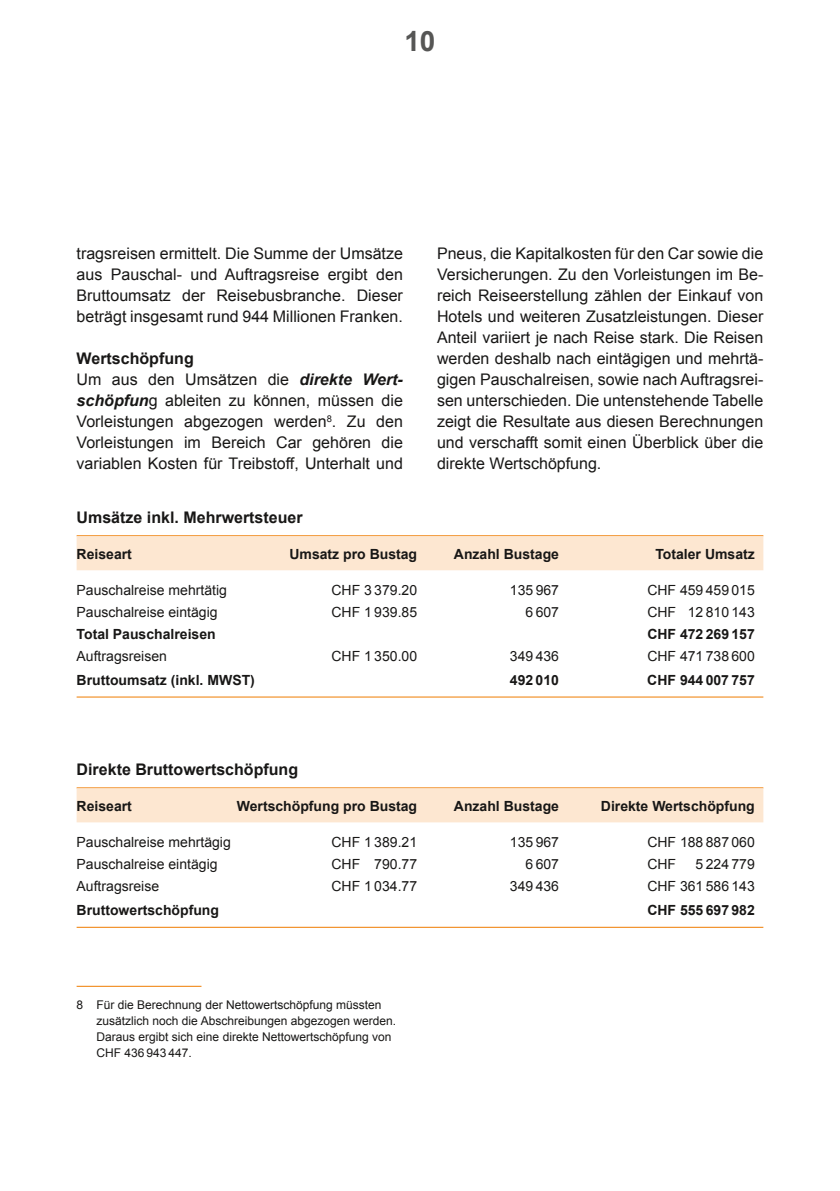
<style>
.page{position:relative;width:840px;height:1191px;background:#fff}
.page>*{position:absolute;margin:0;border:0;box-sizing:border-box;transform-origin:0 0}
.t1{font:700 28px "Arial";color:#565655}
.t2{font:16px/21px "Arial";color:#181716;text-align:justify}
.t3{font:700 16px "Arial";color:#181716}
.t4{font:14px "Arial";color:#181716}
.t5{font:700 14px "Arial";color:#181716}
.t6{font:12px/16px "Arial";color:#181716}
.s1{font-weight:700}
.s2{font-weight:700;font-style:italic}
</style>
<div class="page">
<hr style="left:77px;top:787px;width:686px;height:1px;background:#ef7c00">
<div style="left:77px;top:788px;width:686px;height:34px;background:#fde7d1"></div>
<hr style="left:77px;top:926px;width:686px;height:1px;background:#ef7c00">
<hr style="left:77px;top:535px;width:686px;height:1px;background:#ef7c00">
<div style="left:77px;top:536px;width:686px;height:34px;background:#fde7d1"></div>
<hr style="left:77px;top:696px;width:686px;height:1px;background:#ef7c00">
<hr style="left:77px;top:985px;width:124px;height:1px;background:#ef7c00">
<h1 class="t1" style="left:404px;top:23px;width:33px">10</h1>
<p class="t2" style="left:77px;top:243px;width:327px">tragsreisen ermittelt. Die Summe der Umsätze aus Pauschal- und Auftragsreise ergibt den Bruttoumsatz der Reisebusbranche. Dieser beträgt insgesamt rund 944 Millionen Franken.</p>
<p class="t2" style="left:77px;top:348px;width:328px;text-align:left"><span class="s1">Wertschöpfung<br></span>Um aus den Umsätzen die <span class="s2">direkte Wert&shy;schöpfun</span>g ableiten zu können, müssen die Vorleistungen abgezogen werden<sup>8</sup>. Zu den Vorleistungen im Bereich Car gehören die variablen Kosten für Treibstoff, Unterhalt und</p>
<p class="t2" style="left:437px;top:243px;width:327px">Pneus, die Kapitalkosten für den Car sowie die Versicherungen. Zu den Vorleistungen im Be&shy;reich Reiseerstellung zählen der Einkauf von Hotels und weiteren Zusatzleistungen. Dieser Anteil variiert je nach Reise stark. Die Reisen werden deshalb nach eintägigen und mehrtä&shy;gigen Pauschalreisen, sowie nach Auftragsrei&shy;sen unterschieden. Die untenstehende Tabelle zeigt die Resultate aus diesen Berechnungen und verschafft somit einen Überblick über die direkte Wertschöpfung.</p>
<p class="t3" style="left:77px;top:506px;width:227px">Umsätze inkl. Mehrwertsteuer</p>
<p class="t5" style="left:77px;top:545px;width:57px">Reiseart</p>
<p class="t5" style="left:289px;top:545px;width:129px">Umsatz pro Bustag</p>
<p class="t5" style="left:453px;top:545px;width:107px">Anzahl Bustage</p>
<p class="t5" style="left:655px;top:545px;width:101px">Totaler Umsatz</p>
<p class="t4" style="left:77px;top:581px;width:152px">Pauschalreise mehrtätig</p>
<p class="t4" style="left:331px;top:581px;width:87px">CHF 3 379.20</p>
<p class="t4" style="left:509px;top:581px;width:51px">135 967</p>
<p class="t4" style="left:647px;top:581px;width:109px">CHF 459 459 015</p>
<p class="t4" style="left:77px;top:603px;width:142px">Pauschalreise eintägig</p>
<p class="t4" style="left:331px;top:603px;width:87px">CHF 1 939.85</p>
<p class="t4" style="left:525px;top:603px;width:35px">6 607</p>
<p class="t4" style="left:647px;top:603px;width:109px">CHF 12 810 143</p>
<p class="t5" style="left:77px;top:624px;width:141px">Total Pauschalreisen</p>
<p class="t5" style="left:647px;top:624px;width:109px">CHF 472 269 157</p>
<p class="t4" style="left:77px;top:646px;width:92px">Auftragsreisen</p>
<p class="t4" style="left:331px;top:646px;width:87px">CHF 1 350.00</p>
<p class="t4" style="left:509px;top:646px;width:51px">349 436</p>
<p class="t4" style="left:647px;top:646px;width:109px">CHF 471 738 600</p>
<p class="t5" style="left:77px;top:671px;width:180px">Bruttoumsatz (inkl. MWST)</p>
<p class="t5" style="left:509px;top:671px;width:51px">492 010</p>
<p class="t5" style="left:647px;top:671px;width:109px">CHF 944 007 757</p>
<p class="t3" style="left:77px;top:758px;width:223px">Direkte Bruttowertschöpfung</p>
<p class="t5" style="left:77px;top:797px;width:57px">Reiseart</p>
<p class="t5" style="left:237px;top:797px;width:182px">Wertschöpfung pro Bustag</p>
<p class="t5" style="left:453px;top:797px;width:107px">Anzahl Bustage</p>
<p class="t5" style="left:600px;top:797px;width:155px">Direkte Wertschöpfung</p>
<p class="t4" style="left:77px;top:833px;width:156px">Pauschalreise mehrtägig</p>
<p class="t4" style="left:331px;top:833px;width:87px">CHF 1 389.21</p>
<p class="t4" style="left:509px;top:833px;width:51px">135 967</p>
<p class="t4" style="left:647px;top:833px;width:109px">CHF 188 887 060</p>
<p class="t4" style="left:77px;top:855px;width:142px">Pauschalreise eintägig</p>
<p class="t4" style="left:331px;top:855px;width:87px">CHF 790.77</p>
<p class="t4" style="left:525px;top:855px;width:35px">6 607</p>
<p class="t4" style="left:647px;top:855px;width:30px">CHF</p>
<p class="t4" style="left:695px;top:855px;width:61px">5 224 779</p>
<p class="t4" style="left:77px;top:876px;width:84px">Auftragsreise</p>
<p class="t4" style="left:331px;top:876px;width:87px">CHF 1 034.77</p>
<p class="t4" style="left:509px;top:876px;width:51px">349 436</p>
<p class="t4" style="left:647px;top:876px;width:109px">CHF 361 586 143</p>
<p class="t5" style="left:77px;top:901px;width:144px">Bruttowertschöpfung</p>
<p class="t5" style="left:647px;top:901px;width:109px">CHF 555 697 982</p>
<p class="t6" style="left:96px;top:997px;width:301px;text-indent:-20px">8 Für die Berechnung der Nettowertschöpfung müssten zusätzlich noch die Abschreibungen abgezogen werden.<br>Daraus ergibt sich eine direkte Nettowertschöpfung von CHF 436 943 447.</p>
</div>
